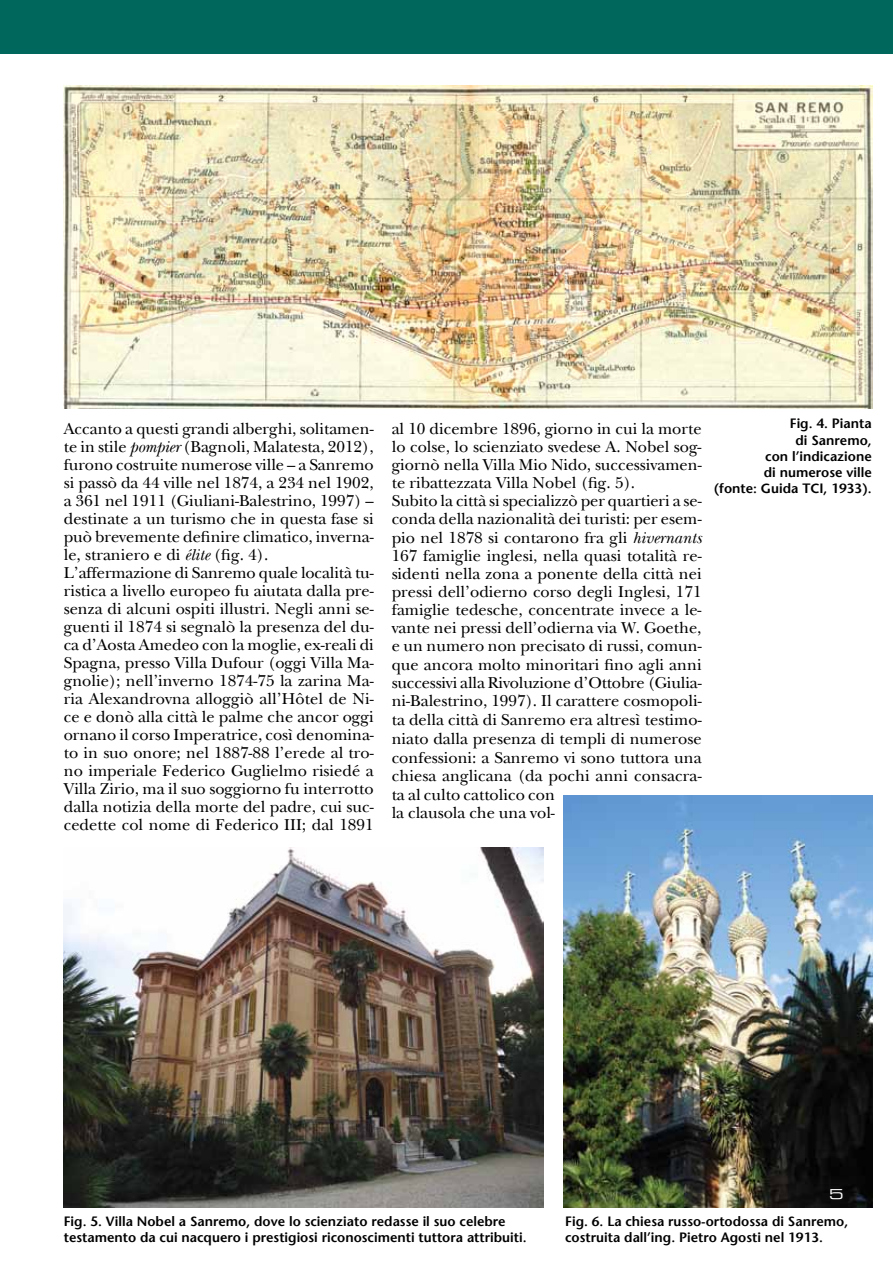
<style>
.page{position:relative;width:893px;height:1263px;background:#fff}
.page>*{position:absolute;margin:0;border:0;box-sizing:border-box;transform-origin:0 0}
.t1{font:16.5px/18px "New Baskerville";color:#000}
.t2{font:600 13.5px/16.2px "Stone Sans";color:#000}
.t3{font:13.5px "Eurostile Extended Two";color:#fff;scale:1.11 1}
.s1{font-style:italic}
</style>
<div class="page">
<img style="left:64px;top:848px;width:480px;height:360px">
<div style="left:0;top:0;width:893px;height:53px;background:#00675d"></div>
<img style="left:64px;top:85px;width:808px;height:324px">
<img style="left:563px;top:796px;width:309px;height:411px">
<p class="t1" style="left:64px;top:420px;width:312px">Accanto a questi grandi alberghi, solitamen&shy;te in stile <span class="s1">pompier</span> (Bagnoli, Malatesta, 2012), furono costruite numerose ville – a Sanremo si passò da 44 ville nel 1874, a 234 nel 1902, a 361 nel 1911 (Giuliani-Balestrino, 1997) – destinate a un turismo che in questa fase si può brevemente definire climatico, inverna&shy;le, straniero e di <span class="s1">élite</span> (fig. 4).<br>L’affermazione di Sanremo quale località tu&shy;ristica a livello europeo fu aiutata dalla pre&shy;senza di alcuni ospiti illustri. Negli anni se&shy;guenti il 1874 si segnalò la presenza del du&shy;ca d’Aosta Amedeo con la moglie, ex-reali di Spagna, presso Villa Dufour (oggi Villa Ma&shy;gnolie); nell’inverno 1874-75 la zarina Ma&shy;ria Alexandrovna alloggiò all’Hôtel de Ni&shy;ce e donò alla città le palme che ancor oggi ornano il corso Imperatrice, così denomina&shy;to in suo onore; nel 1887-88 l’erede al tro&shy;no imperiale Federico Guglielmo risiedé a Villa Zirio, ma il suo soggiorno fu interrotto dalla notizia della morte del padre, cui suc&shy;cedette col nome di Federico III; dal 1891</p>
<p class="t1" style="left:392px;top:419px;width:311px">al 10 dicembre 1896, giorno in cui la morte lo colse, lo scienziato svedese A. Nobel sog&shy;giornò nella Villa Mio Nido, successivamen&shy;te ribattezzata Villa Nobel (fig. 5).<br>Subito la città si specializzò per quartieri a se&shy;conda della nazionalità dei turisti: per esem&shy;pio nel 1878 si contarono fra gli <span class="s1">hivernants </span>167 famiglie inglesi, nella quasi totalità re&shy;sidenti nella zona a ponente della città nei pressi dell’odierno corso degli Inglesi, 171 famiglie tedesche, concentrate invece a le&shy;vante nei pressi dell’odierna via W. Goethe, e un numero non precisato di russi, comun&shy;que ancora molto minoritari fino agli anni successivi alla Rivoluzione d’Ottobre (Giulia&shy;ni-Balestrino, 1997). Il carattere cosmopoli&shy;ta della città di Sanremo era altresì testimo&shy;niato dalla presenza di templi di numerose confessioni: a Sanremo vi sono tuttora una chiesa anglicana (da pochi anni consacra&shy;ta al culto cattolico con<br>la clausola che una vol-</p>
<p class="t2" style="left:714px;top:415px;width:159px;text-align:right">Fig. 4. Pianta<br>di Sanremo,<br>con l’indicazione<br>di numerose ville<br>(fonte: Guida TCI, 1933).</p>
<p class="t2" style="left:64px;top:1213px;width:464px">Fig. 5. Villa Nobel a Sanremo, dove lo scienziato redasse il suo celebre testamento da cui nacquero i prestigiosi riconoscimenti tuttora attribuiti.</p>
<p class="t3" style="left:829px;top:1184px;width:15px">5</p>
<p class="t2" style="left:565px;top:1213px;width:285px">Fig. 6. La chiesa russo-ortodossa di Sanremo, costruita dall’ing. Pietro Agosti nel 1913.</p>
</div>
